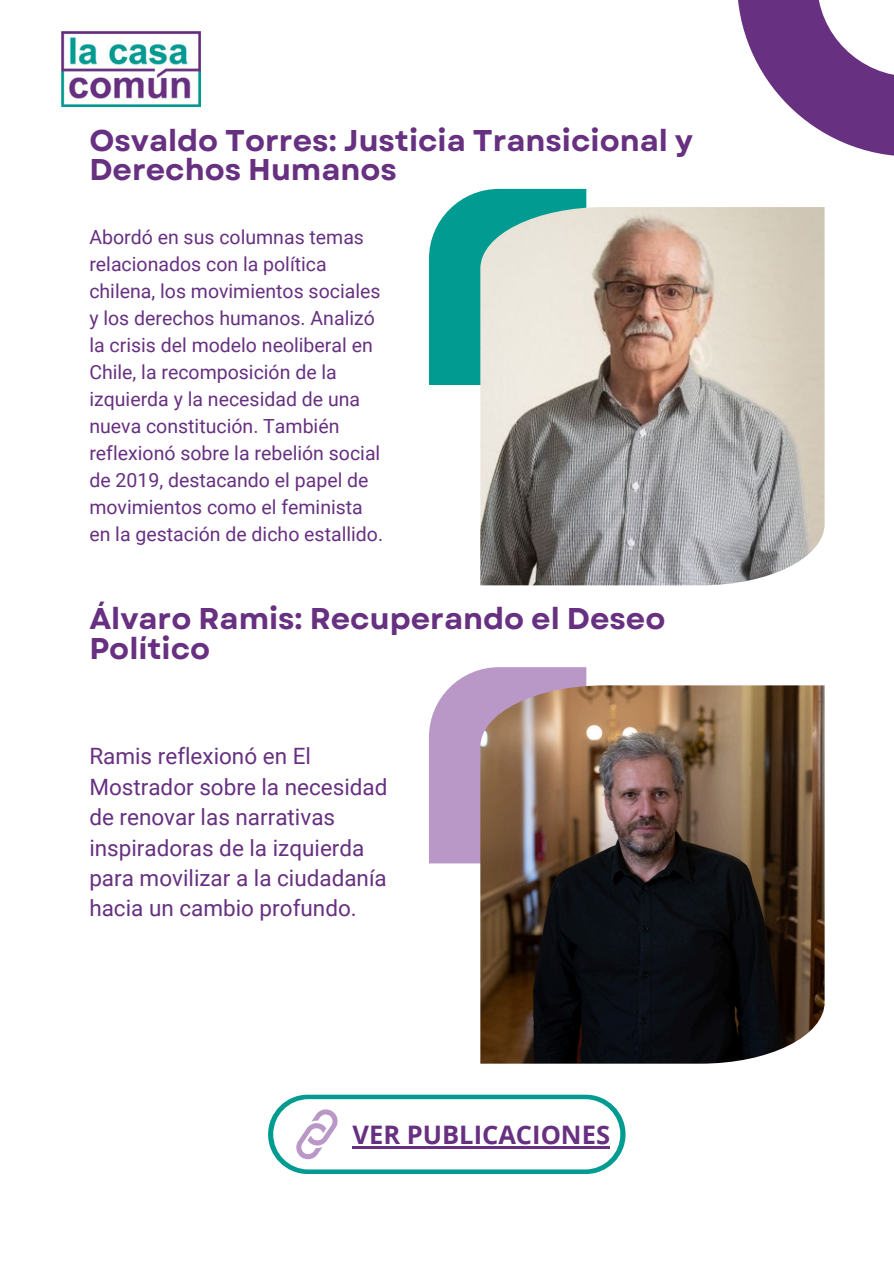
<style>
.page{position:relative;width:894px;height:1264px;background:#fff}
.page>*{position:absolute;margin:0;border:0;box-sizing:border-box;transform-origin:0 0}
.t1{font:700 30px/29.2px "Garet";color:#673081}
.t2{font:700 25.5px "Open Sans";color:#673081}
.t3{font:22.5px/30.3px "Roboto";color:#673081}
.t4{font:19.5px/27px "Roboto";color:#673081}
</style>
<div class="page">
<svg style="left:738px;top:0;width:155px;height:156px"></svg>
<svg style="left:268px;top:1094px;width:356px;height:79px;background:#1ea69d"></svg>
<div style="left:273px;top:1099px;width:347px;height:70px;background:#fff;border-radius:35px"></div>
<svg style="left:296px;top:1109px;width:42px;height:50px"></svg>
<hr style="left:352px;top:1146px;width:258px;height:2px;background:#673081">
<svg style="left:429px;top:189px;width:157px;height:196px;background:#17a39a"></svg>
<img style="left:480px;top:207px;width:343px;height:378px">
<svg style="left:429px;top:667px;width:157px;height:196px;background:#bfa1cc"></svg>
<img style="left:480px;top:685px;width:343px;height:378px">
<img style="left:61px;top:31px;width:140px;height:76px">
<p class="t1" style="left:89px;top:126px;width:605px">Osvaldo Torres: Justicia Transicional y<br>Derechos Humanos</p>
<p class="t4" style="left:89px;top:224px;width:295px">Abordó en sus columnas temas relacionados con la política chilena, los movimientos sociales y los derechos humanos. Analizó la crisis del modelo neoliberal en<br>Chile, la recomposición de la izquierda y la necesidad de una nueva constitución. También reflexionó sobre la rebelión social de 2019, destacando el papel de movimientos como el feminista en la gestación de dicho estallido.</p>
<p class="t1" style="left:89px;top:604px;width:577px">Álvaro Ramis: Recuperando el Deseo<br>Político</p>
<p class="t3" style="left:89px;top:741px;width:299px">Ramis reflexionó en El<br>Mostrador sobre la necesidad de renovar las narrativas inspiradoras de la izquierda para movilizar a la ciudadanía hacia un cambio profundo.</p>
<p class="t2" style="left:352px;top:1116px;width:259px">VER PUBLICACIONES</p>
</div>
